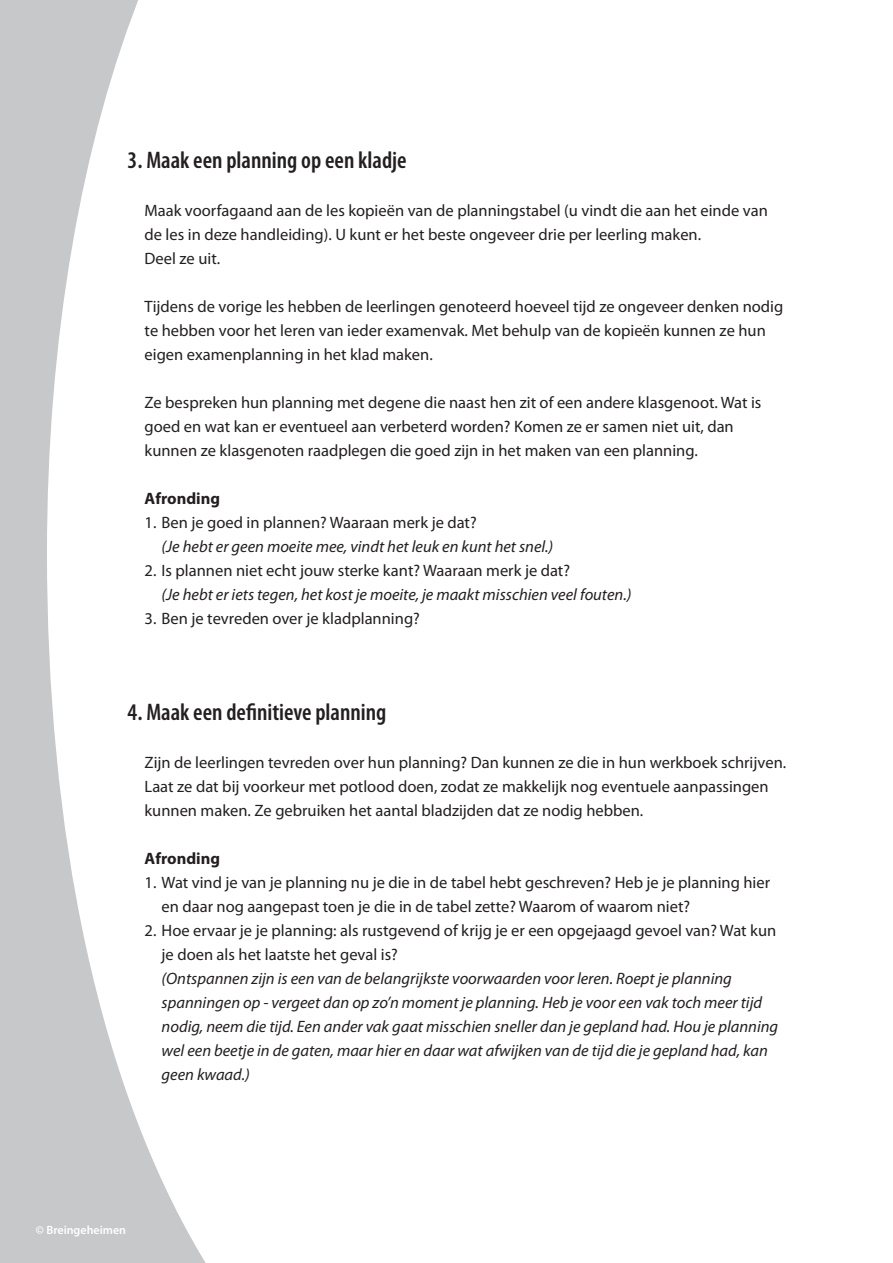
<style>
.page{position:relative;width:893px;height:1263px;background:#fff}
.page>*{position:absolute;margin:0;border:0;box-sizing:border-box;transform-origin:0 0}
.t1{font:600 condensed 24px "Myriad Pro";color:#231f20}
.t2{font:16.5px/24px "Myriad Pro";color:#231f20}
.t3{font:italic 16.5px/24px "Myriad Pro";color:#231f20}
.t4{font:700 16.5px "Myriad Pro";color:#231f20}
.t5{font:600 12px "Myriad Pro";color:#fff}
</style>
<div class="page">
<svg style="left:0;top:0;width:206px;height:1263px"></svg>
<h1 class="t1" style="left:128px;top:147px;width:281px">3. Maak een planning op een kladje</h1>
<p class="t2" style="left:145px;top:199px;width:625px">Maak voorfagaand aan de les kopieën van de planningstabel (u vindt die aan het einde van de les in deze handleiding). U kunt er het beste ongeveer drie per leerling maken.<br>Deel ze uit.</p>
<p class="t2" style="left:145px;top:295px;width:640px">Tijdens de vorige les hebben de leerlingen genoteerd hoeveel tijd ze ongeveer denken nodig te hebben voor het leren van ieder examenvak. Met behulp van de kopieën kunnen ze hun eigen examenplanning in het klad maken.</p>
<p class="t2" style="left:145px;top:391px;width:618px">Ze bespreken hun planning met degene die naast hen zit of een andere klasgenoot. Wat is goed en wat kan er eventueel aan verbeterd worden? Komen ze er samen niet uit, dan kunnen ze klasgenoten raadplegen die goed zijn in het maken van een planning.</p>
<p class="t4" style="left:145px;top:489px;width:77px">Afronding</p>
<p class="t2" style="left:145px;top:511px;width:334px">1. Ben je goed in plannen? Waaraan merk je dat?</p>
<p class="t3" style="left:162px;top:535px;width:393px">(Je hebt er geen moeite mee, vindt het leuk en kunt het snel.)</p>
<p class="t2" style="left:145px;top:559px;width:427px">2. Is plannen niet echt jouw sterke kant? Waaraan merk je dat?</p>
<p class="t3" style="left:162px;top:583px;width:471px">(Je hebt er iets tegen, het kost je moeite, je maakt misschien veel fouten.)</p>
<p class="t2" style="left:145px;top:607px;width:277px">3. Ben je tevreden over je kladplanning?</p>
<h1 class="t1" style="left:128px;top:699px;width:260px">4. Maak een definitieve planning</h1>
<p class="t2" style="left:145px;top:751px;width:643px">Zijn de leerlingen tevreden over hun planning? Dan kunnen ze die in hun werkboek schrijven.<br>Laat ze dat bij voorkeur met potlood doen, zodat ze makkelijk nog eventuele aanpassingen kunnen maken. Ze gebruiken het aantal bladzijden dat ze nodig hebben.</p>
<p class="t4" style="left:145px;top:849px;width:77px">Afronding</p>
<p class="t2" style="left:162px;top:871px;width:610px;text-indent:-17px">1. Wat vind je van je planning nu je die in de tabel hebt geschreven? Heb je je planning hier en daar nog aangepast toen je die in de tabel zette? Waarom of waarom niet?</p>
<p class="t2" style="left:162px;top:919px;width:616px;text-indent:-17px">2. Hoe ervaar je je planning: als rustgevend of krijg je er een opgejaagd gevoel van? Wat kun je doen als het laatste het geval is?</p>
<p class="t3" style="left:162px;top:967px;width:618px">(Ontspannen zijn is een van de belangrijkste voorwaarden voor leren. Roept je planning spanningen op - vergeet dan op zo’n moment je planning. Heb je voor een vak toch meer tijd nodig, neem die tijd. Een ander vak gaat misschien sneller dan je gepland had. Hou je planning wel een beetje in de gaten, maar hier en daar wat afwijken van de tijd die je gepland had, kan geen kwaad.)</p>
<p class="t5" style="left:36px;top:1223px;width:92px">© Breingeheimen</p>
</div>
